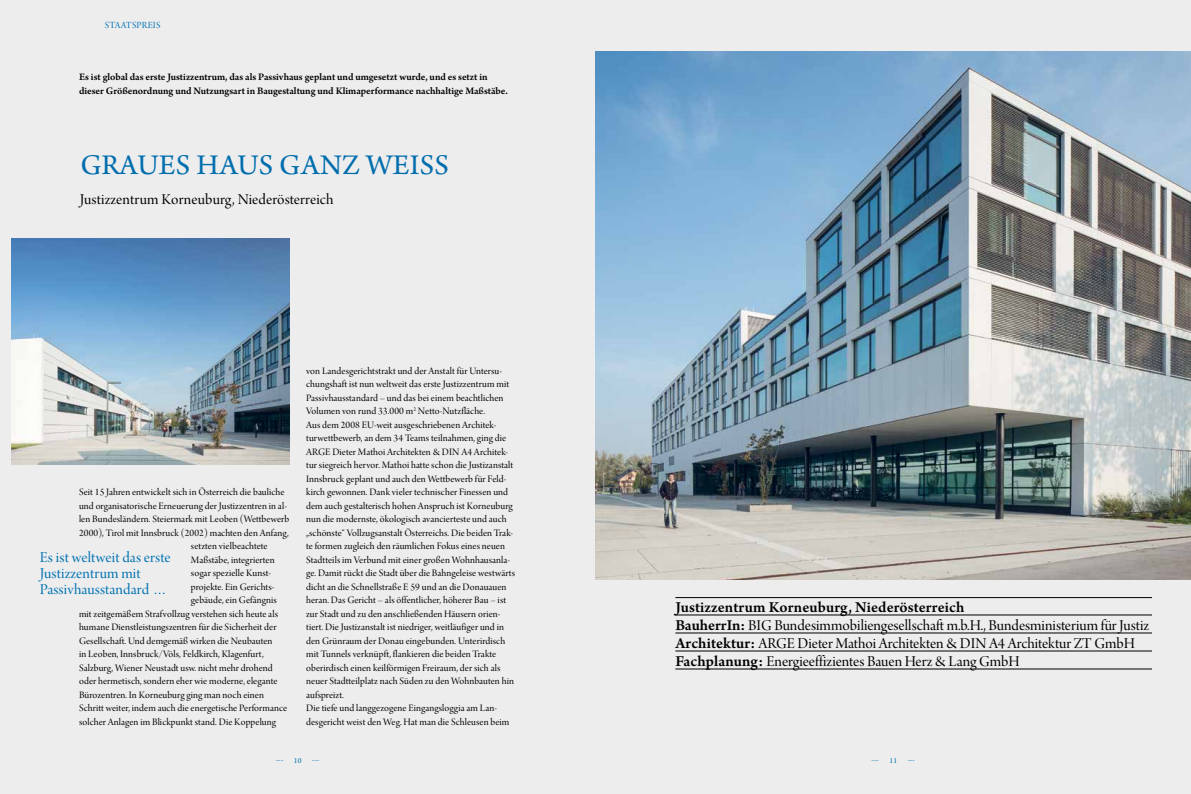
<style>
.page{position:relative;width:1191px;height:794px;background:#fff}
.page>*{position:absolute;margin:0;border:0;box-sizing:border-box;transform-origin:0 0}
.t1{font:30px "Arno Pro";letter-spacing:.01em;color:#006dad}
.t2{font:16px/18px "Arno Pro Display";color:#000}
.t3{font:600 16px "Arno Pro";letter-spacing:.01em;color:#000}
.t4{font:16px/16px "Arno Pro Display";letter-spacing:.005em;color:#0072b1}
.t5{font:10.5px/13.5px "Arno Pro Display";letter-spacing:.005em;color:#000}
.t6{font:600 10.5px/13.5px "Arno Pro";letter-spacing:-.005em;color:#000}
.t7{font:10px "Arno Pro Display";letter-spacing:.02em;color:#0072b1}
.t8{font:8px "Arno Pro";color:#0072b1}
.s1{font-family:"Arno Pro";font-weight:600}
.s2{font-family:"Arno Pro Display";font-weight:400}
</style>
<div class="page">
<div style="left:0;top:0;width:595px;height:794px;background:#ededee"></div>
<div style="left:595px;top:0;width:596px;height:794px;background:#ededee"></div>
<hr style="left:675px;top:597px;width:477px;height:1px;background:#000">
<hr style="left:675px;top:615px;width:477px;height:1px;background:#000">
<hr style="left:675px;top:633px;width:477px;height:1px;background:#000">
<hr style="left:675px;top:651px;width:477px;height:1px;background:#000">
<hr style="left:675px;top:669px;width:477px;height:1px;background:#000">
<img style="left:11px;top:238px;width:278px;height:226px">
<img style="left:595px;top:51px;width:596px;height:529px">
<p class="t7" style="left:105px;top:20px;width:56px">Staatspreis</p>
<p class="t6" style="left:79px;top:71px;width:430px">Es ist global das erste Justizzentrum, das als Passivhaus geplant und umgesetzt wurde, und es setzt in dieser Größenordnung und Nutzungsart in Baugestaltung und Klimaperformance nachhaltige Maßstäbe.</p>
<h1 class="t1" style="left:80px;top:148px;width:370px">GRAUES HAUS GANZ WEISS</h1>
<h2 class="t2" style="left:80px;top:191px;width:255px">Justizzentrum Korneuburg, Niederösterreich</h2>
<p class="t5" style="left:79px;top:486px;width:207px">Seit 15 Jahren entwickelt sich in Österreich die bauliche</p>
<p class="t5" style="left:79px;top:499px;width:209px">und organisatorische Erneuerung der Justizzentren in al-</p>
<p class="t5" style="left:79px;top:513px;width:212px">len Bundesländern. Steiermark mit Leoben (Wettbewerb</p>
<p class="t5" style="left:79px;top:526px;width:211px">2000), Tirol mit Innsbruck (2002) machten den Anfang,</p>
<p class="t5" style="left:191px;top:540px;width:78px">setzten vielbeachtete</p>
<p class="t5" style="left:191px;top:553px;width:85px">Maßstäbe, integrierten</p>
<p class="t5" style="left:191px;top:567px;width:82px">sogar spezielle Kunst-</p>
<p class="t5" style="left:191px;top:580px;width:85px">projekte. Ein Gerichts-</p>
<p class="t5" style="left:191px;top:594px;width:87px">gebäude, ein Gefängnis</p>
<p class="t5" style="left:79px;top:607px;width:200px">mit zeitgemäßem Strafvollzug verstehen sich heute als</p>
<p class="t5" style="left:79px;top:621px;width:199px">humane Dienstleistungszentren für die Sicherheit der</p>
<p class="t5" style="left:79px;top:634px;width:195px">Gesellschaft. Und demgemäß wirken die Neubauten</p>
<p class="t5" style="left:79px;top:648px;width:186px">in Leoben, Innsbruck/Völs, Feldkirch, Klagenfurt,</p>
<p class="t5" style="left:79px;top:661px;width:195px">Salzburg, Wiener Neustadt usw. nicht mehr drohend</p>
<p class="t5" style="left:79px;top:675px;width:200px">oder hermetisch, sondern eher wie moderne, elegante</p>
<p class="t5" style="left:79px;top:688px;width:186px">Bürozentren. In Korneuburg ging man noch einen</p>
<p class="t5" style="left:79px;top:702px;width:210px">Schritt weiter, indem auch die energetische Performance</p>
<p class="t5" style="left:79px;top:715px;width:199px">solcher Anlagen im Blickpunkt stand. Die Koppelung</p>
<h2 class="t4" style="left:40px;top:550px;width:132px">Es ist weltweit das erste<br>Justizzentrum mit<br>Passivhausstandard …</h2>
<p class="t5" style="left:306px;top:364px;width:204px">von Landesgerichtstrakt und der Anstalt für Untersu&shy;chungshaft ist nun weltweit das erste Justizzentrum mit Passivhausstandard – und das bei einem beachtlichen Volumen von rund 33.000 m<sup>2</sup> Netto-Nutzfläche.<br>Aus dem 2008 EU-weit ausgeschriebenen Architek&shy;turwettbewerb, an dem 34 Teams teilnahmen, ging die ARGE</p>
<p class="t5" style="left:306px;top:445px;width:210px;text-indent:155px">A4 Architek&shy;tur siegreich hervor. Mathoi hatte schon die Justizanstalt Innsbruck geplant und auch den Wettbewerb für Feld&shy;kirch gewonnen. Dank vieler technischer Finessen und dem auch gestalterisch hohen Anspruch ist Korneuburg nun die modernste, ökologisch avancierteste und auch „schönste“ Vollzugsanstalt Österreichs. Die beiden Trak&shy;te formen zugleich den räumlichen Fokus eines neuen Stadtteils im Verbund mit einer großen Wohnhausanla&shy;ge. Damit rückt die Stadt über die Bahngeleise westwärts dicht an die Schnellstraße E 59 und an die Donauauen heran. Das Gericht – als öffentlicher, höherer Bau – ist zur Stadt und zu den anschließenden Häusern orien&shy;tiert. Die Justizanstalt ist niedriger, weitläufiger und in den Grünraum der Donau eingebunden. Unterirdisch mit Tunnels verknüpft, flankieren die beiden Trakte oberirdisch einen keilförmigen Freiraum, der sich als neuer Stadtteilplatz nach Süden zu den Wohnbauten hin aufspreizt.<br>Die tiefe und langgezogene Eingangsloggia am Lan&shy;desgericht weist den Weg. Hat man die Schleusen beim</p>
<p class="t5" style="left:332px;top:445px;width:117px">Dieter Mathoi Architekten &amp; DIN</p>
<h2 class="t3" style="left:675px;top:598px;width:290px">Justizzentrum Korneuburg, Niederösterreich</h2>
<h2 class="t2" style="left:675px;top:617px;width:475px"><span class="s1">BauherrIn:</span> BIG Bundesimmobiliengesellschaft m.b.H., Bundesministerium für Justiz</h2>
<h2 class="t3" style="left:675px;top:634px;width:102px">Architektur: <span class="s2">ARGE</span></h2>
<h2 class="t2" style="left:797px;top:635px;width:173px">Dieter Mathoi Architekten &amp; DIN</h2>
<h2 class="t2" style="left:675px;top:635px;width:460px;text-indent:314px">A4 Architektur ZT GmbH<br><span class="s1">Fachplanung:</span> Energieeffizientes Bauen Herz &amp; Lang GmbH</h2>
<p class="t8" style="left:276px;top:756px;width:9px">---</p>
<p class="t8" style="left:294px;top:756px;width:9px">10</p>
<p class="t8" style="left:312px;top:756px;width:9px">---</p>
<p class="t8" style="left:871px;top:756px;width:9px">---</p>
<p class="t8" style="left:889px;top:756px;width:9px">11</p>
<p class="t8" style="left:907px;top:756px;width:9px">---</p>
</div>
